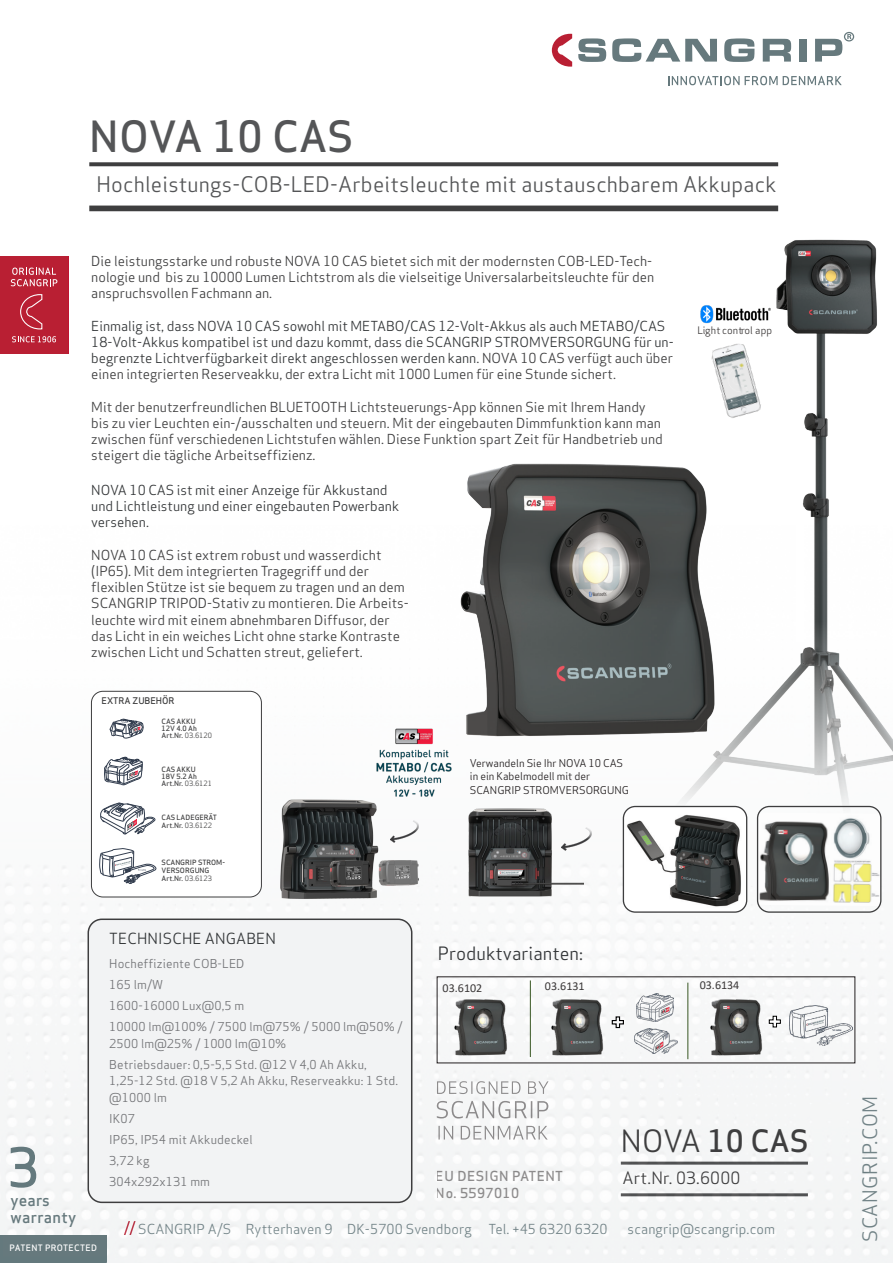
<style>
.page{position:relative;width:893px;height:1263px;background:#fff}
.page>*{position:absolute;margin:0;border:0;box-sizing:border-box;transform-origin:0 0}
.t1{font:500 52.8px "Apex Sans";color:#64797d}
.t2{font:500 42px "Apex Sans";letter-spacing:-.01em;color:#545557}
.t3{font:500 30px "Apex Sans";color:#3e3e3f}
.t4{font:21px "Apex Sans";letter-spacing:.01em;color:#545557}
.t5{font:19.5px "Apex Sans";letter-spacing:.03em;color:#66797d}
.t6{font:18px "Apex Sans";color:#333638}
.t7{font:16.65px "Apex Sans";letter-spacing:.01em;color:#3e3e3f}
.t8{font:500 15.9px "Apex Sans";letter-spacing:.02em;color:#66797d}
.vare_nr{font:15px "Apex Sans";letter-spacing:.01em;color:#333638}
.t9{font:700 15px "Apex Sans";letter-spacing:.01em;color:#3b3838}
.t10{font:13.5px/16.2px "Apex Sans";color:#3e3e3f}
.t11{font:13.5px/16.2px "Apex Sans";color:#333638}
.t12{font:13.5px "Apex Sans";letter-spacing:.01em;color:#66797d}
.t13{font:500 13.5px/17.9px "Apex Sans";letter-spacing:.03em;color:#231f20}
.vare_nr-2{font:12px/16.5px "Apex Sans";letter-spacing:.01em;color:#727376}
.t14{font:12px "Calibri";color:#3b3838}
.t15{font:10.5px/12.6px "Apex Sans";color:#231f20}
.t16{font:10.2px "Apex Sans";letter-spacing:-.005em;color:#3b3838}
.t17{font:500 9px "Apex Sans";color:#3e3e3f}
.t18{font:500 8.7px "Apex Sans";letter-spacing:.04em;color:#fff}
.t19{font:500 7.05px/7.1px "Apex Sans";color:#3e3e3f}
.s1{color:#3e3e3f}
.s2{font-weight:400}
</style>
<div class="page">
<div style="left:0;top:256px;width:68px;height:98px;background:#b91f33"></div>
<svg style="left:11px;top:268px;width:46px;height:18px"></svg>
<svg style="left:12px;top:336px;width:44px;height:6px"></svg>
<svg style="left:20px;top:294px;width:23px;height:36px"></svg>
<svg style="left:552px;top:34px;width:20px;height:33px"></svg>
<svg style="left:578px;top:38px;width:28px;height:24px"></svg>
<svg style="left:612px;top:38px;width:105px;height:24px"></svg>
<svg style="left:724px;top:38px;width:30px;height:24px"></svg>
<svg style="left:763px;top:39px;width:28px;height:23px"></svg>
<div style="left:799px;top:39px;width:7px;height:23px;background:#66797d"></div>
<svg style="left:815px;top:34px;width:36px;height:28px"></svg>
<div style="left:844px;top:32px;width:10px;height:10px;border:1px solid #66797d;border-radius:50%"></div>
<svg style="left:668px;top:76px;width:174px;height:9px"></svg>
<img style="left:0;top:690px;width:893px;height:573px">
<svg style="left:438px;top:1126px;width:110px;height:13px"></svg>
<svg style="left:437px;top:1101px;width:111px;height:17px"></svg>
<svg style="left:437px;top:1081px;width:112px;height:13px"></svg>
<div style="left:0;top:1235px;width:107px;height:27px;background:#66797d"></div>
<div style="left:0;top:1256px;width:107px;height:7px;background:#64797d"></div>
<svg style="left:439px;top:979px;width:414px;height:82px"></svg>
<hr style="left:530px;top:980px;width:1px;height:77px;background:#385723">
<hr style="left:687px;top:983px;width:1px;height:76px;background:#385723">
<img style="left:621px;top:239px;width:272px;height:641px">
<img style="left:457px;top:443px;width:273px;height:311px">
<div style="left:623px;top:806px;width:124px;height:106px;background:#fff;border-radius:12px"></div>
<img style="left:623px;top:810px;width:124px;height:99px">
<div style="left:623px;top:806px;width:124px;height:107px;border:1px solid #3e3e3f;border-radius:12px"></div>
<img style="left:759px;top:812px;width:122px;height:94px">
<div style="left:757px;top:806px;width:124px;height:107px;border:1px solid #3e3e3f;border-radius:12px"></div>
<img style="left:702px;top:341px;width:66px;height:99px">
<img style="left:699px;top:300px;width:72px;height:29px">
<div style="left:89px;top:206px;width:689px;height:5px;background:#3e3e3f"></div>
<svg style="left:89px;top:162px;width:689px;height:4px;background:#4c4c4d"></svg>
<div style="left:88px;top:919px;width:324px;height:283px;background:#f2f3f4;border-radius:14px"></div>
<div style="left:88px;top:918px;width:324px;height:285px;border:2px solid #3e3e3f;border-radius:14px"></div>
<img style="left:274px;top:795px;width:157px;height:110px">
<img style="left:390px;top:820px;width:28px;height:23px">
<img style="left:459px;top:803px;width:125px;height:98px">
<img style="left:562px;top:827px;width:29px;height:23px">
<img style="left:321px;top:720px;width:168px;height:84px">
<div style="left:91px;top:691px;width:170px;height:206px;background:#fff;border-radius:12px"></div>
<div style="left:91px;top:691px;width:171px;height:206px;border:1px solid #3e3e3f;border-radius:12px"></div>
<svg style="left:110px;top:719px;width:33px;height:19px"></svg>
<svg style="left:104px;top:757px;width:39px;height:28px"></svg>
<svg style="left:100px;top:803px;width:55px;height:31px"></svg>
<svg style="left:99px;top:848px;width:57px;height:36px"></svg>
<p class="t2" style="left:89px;top:99px;width:266px">NOVA 10 CAS</p>
<p class="t4" style="left:97px;top:167px;width:681px">Hochleistungs-COB-LED-Arbeitsleuchte mit austauschbarem Akkupack</p>
<p class="t10" style="left:91px;top:252px;width:564px">Die leistungsstarke und robuste NOVA 10 CAS bietet sich mit der modernsten COB-LED-Tech&shy;nologie und bis zu 10000 Lumen Lichtstrom als die vielseitige Universalarbeitsleuchte für den anspruchsvollen Fachmann an.</p>
<p class="t11" style="left:91px;top:316px;width:584px">Einmalig ist, dass NOVA 10 CAS sowohl mit METABO/CAS 12-Volt-Akkus als auch METABO/CAS 18-Volt-Akkus kompatibel ist und dazu kommt, dass die SCANGRIP STROMVERSORGUNG für un&shy;begrenzte Lichtverfügbarkeit direkt angeschlossen werden kann. <span class="s1">NOVA 10 CAS verfügt auch über einen integrierten Reserveakku, der extra Licht mit 1000 Lumen für eine Stunde sichert.</span></p>
<p class="t10" style="left:91px;top:397px;width:573px">Mit der benutzerfreundlichen BLUETOOTH Lichtsteuerungs-App können Sie mit Ihrem Handy bis zu vier Leuchten ein-/ausschalten und steuern. Mit der eingebauten Dimmfunktion kann man zwischen fünf verschiedenen Lichtstufen wählen. Diese Funktion spart Zeit für Handbetrieb und steigert die tägliche Arbeitseffizienz.</p>
<p class="t11" style="left:91px;top:481px;width:298px">NOVA 10 CAS ist mit einer Anzeige für Akkustand</p>
<p class="t11" style="left:91px;top:497px;width:309px">und Lichtleistung und einer eingebauten Powerbank versehen.</p>
<p class="t10" style="left:91px;top:545px;width:319px">NOVA 10 CAS ist extrem robust und wasserdicht (IP65). Mit dem integrierten Tragegriff und der flexiblen Stütze ist sie bequem zu tragen und an dem SCANGRIP TRIPOD-Stativ zu montieren. Die Arbeits&shy;leuchte wird mit einem abnehmbaren Diffusor, der das Licht in ein weiches Licht ohne starke Kontraste zwischen Licht und Schatten streut, geliefert.</p>
<p class="t17" style="left:102px;top:693px;width:75px">EXTRA ZUBEHÖR</p>
<p class="t19" style="left:162px;top:717px;width:52px">CAS AKKU<br>12V 4.0 Ah<br>Art.Nr. <span class="s2">03.6120</span></p>
<p class="t19" style="left:162px;top:765px;width:52px">CAS AKKU<br>18V 5.2 Ah<br>Art.Nr. <span class="s2">03.6121</span></p>
<p class="t19" style="left:162px;top:813px;width:57px">CAS LADEGERÄT<br>Art.Nr. <span class="s2">03.6122</span></p>
<p class="t19" style="left:162px;top:857px;width:65px;line-height:8.6px">SCANGRIP STROM-<br>VERSORGUNG</p>
<p class="t19" style="left:162px;top:873px;width:52px">Art.Nr. <span class="s2">03.6123</span></p>
<p class="t15" style="left:470px;top:756px;width:155px">Verwandeln Sie Ihr NOVA 10 CAS in ein Kabelmodell mit der</p>
<p class="t15" style="left:470px;top:783px;width:161px">SCANGRIP STROMVERSORGUNG</p>
<p class="t16" style="left:697px;top:322px;width:76px">Light control app</p>
<p class="t1" style="left:7px;top:1121px;width:33px">3</p>
<p class="t8" style="left:11px;top:1186px;width:41px">years</p>
<p class="t8" style="left:11px;top:1203px;width:67px">warranty</p>
<p class="vare_nr" style="left:109px;top:926px;width:168px">TECHNISCHE ANGABEN</p>
<p class="vare_nr-2" style="left:109px;top:954px;width:137px">Hocheffiziente COB-LED</p>
<p class="vare_nr-2" style="left:109px;top:975px;width:55px">165 lm/W</p>
<p class="vare_nr-2" style="left:109px;top:996px;width:136px">1600-16000 Lux@0,5 m</p>
<p class="vare_nr-2" style="left:109px;top:1017px;width:295px">10000 lm@100% / 7500 lm@75% / 5000 lm@50% /<br>2500 lm@25% / 1000 lm@10%</p>
<p class="vare_nr-2" style="left:109px;top:1055px;width:290px">Betriebsdauer: 0,5-5,5 Std. @12 V 4,0 Ah Akku,<br>1,25-12 Std. @18 V 5,2 Ah Akku, Reserveakku: 1 Std. @1000 lm</p>
<p class="vare_nr-2" style="left:109px;top:1109px;width:27px">IK07</p>
<p class="vare_nr-2" style="left:109px;top:1130px;width:145px">IP65, IP54 mit Akkudeckel</p>
<p class="vare_nr-2" style="left:109px;top:1151px;width:42px">3,72 kg</p>
<p class="vare_nr-2" style="left:109px;top:1172px;width:102px">304x292x131 mm</p>
<p class="t9" style="left:325px;top:1009px;width:99px">NOVA 10 CAS</p>
<p class="t6" style="left:438px;top:938px;width:146px">Produktvarianten:</p>
<p class="t14" style="left:443px;top:979px;width:41px">03.6102</p>
<p class="t14" style="left:545px;top:978px;width:41px">03.6131</p>
<p class="t14" style="left:700px;top:976px;width:41px">03.6134</p>
<p class="t13" style="left:436px;top:1165px;width:129px">EU DESIGN PATENT<br>No. 5597010</p>
<p class="t3" style="left:621px;top:1114px;width:189px"><span class="s2">NOVA</span> 10 CAS</p>
<p class="t7" style="left:623px;top:1164px;width:119px">Art.Nr. 03.6000</p>
<p class="t12" style="left:138px;top:1218px;width:471px">SCANGRIP A/S Rytterhaven 9 DK-5700 Svendborg Tel. +45 6320 6320</p>
<p class="t12" style="left:628px;top:1218px;width:149px">scangrip@scangrip.com</p>
<p class="t18" style="left:10px;top:1240px;width:89px">PATENT PROTECTED</p>
<p class="t5" style="left:854px;top:1242px;width:148px;rotate:-90deg">SCANGRIP.COM</p>
</div>
